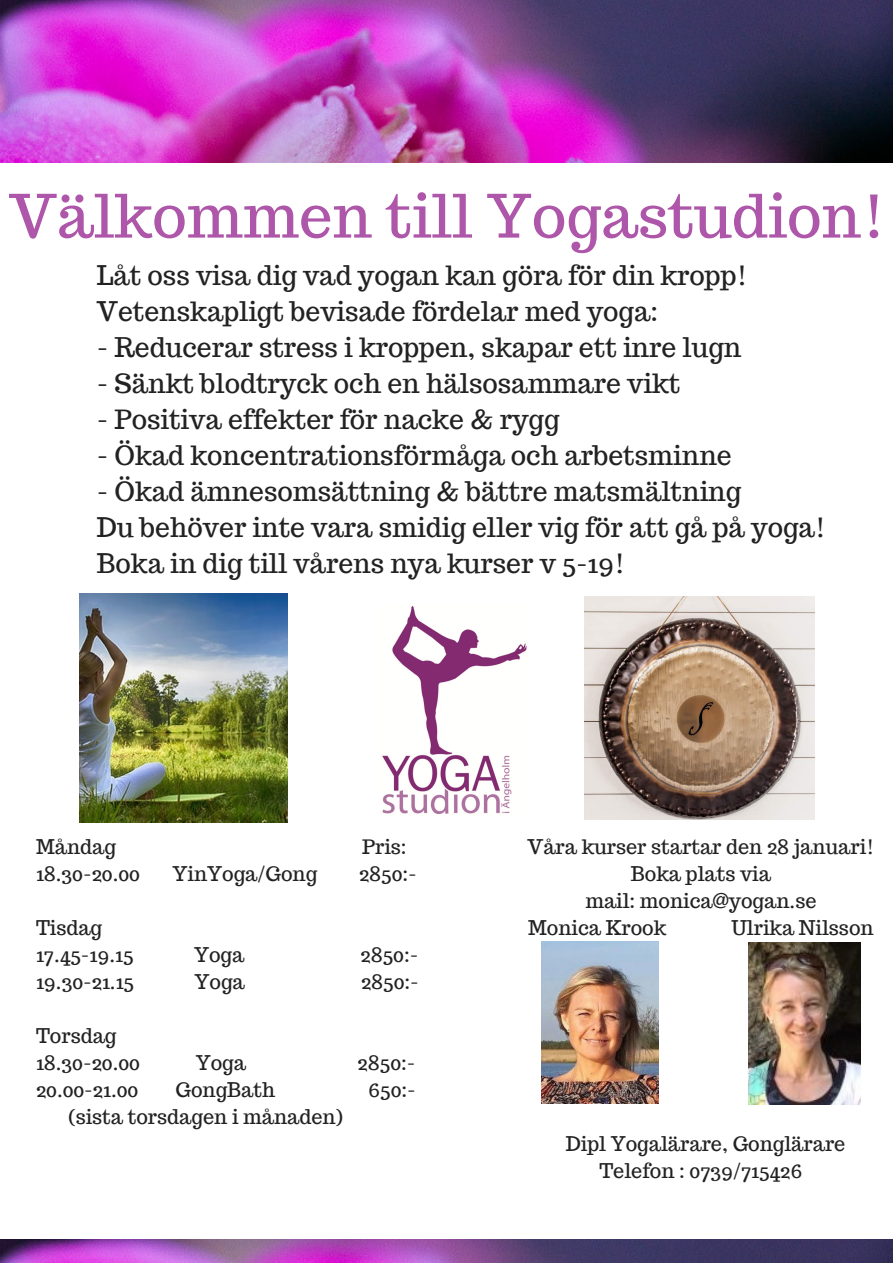
<style>
.page{position:relative;width:893px;height:1263px;background:#fff}
.page>*{position:absolute;margin:0;border:0;box-sizing:border-box;transform-origin:0 0}
.t1{font:59.55px "Trocchi";color:#ae56a9}
.t2{font:26.55px/36px "Trocchi";color:#222}
.t3{font:19.8px/27px "Trocchi";color:#222}
</style>
<div class="page">
<img style="left:0;top:0;width:893px;height:162px">
<img style="left:382px;top:606px;width:145px;height:208px">
<img style="left:542px;top:941px;width:117px;height:162px">
<img style="left:0;top:1240px;width:893px;height:23px">
<img style="left:749px;top:942px;width:111px;height:163px">
<img style="left:80px;top:593px;width:207px;height:229px">
<img style="left:584px;top:597px;width:230px;height:223px">
<h1 class="t1" style="left:9px;top:177px;width:878px">Välkommen till Yogastudion!</h1>
<p class="t2" style="left:97px;top:257px;width:652px">Låt oss visa dig vad yogan kan göra för din kropp!<br>Vetenskapligt bevisade fördelar med yoga:</p>
<p class="t2" style="left:97px;top:329px;width:646px">- Reducerar stress i kroppen, skapar ett inre lugn</p>
<p class="t2" style="left:97px;top:365px;width:585px">- Sänkt blodtryck och en hälsosammare vikt</p>
<p class="t2" style="left:97px;top:401px;width:464px">- Positiva effekter för nacke &amp; rygg</p>
<p class="t2" style="left:97px;top:437px;width:636px">- Ökad koncentrationsförmåga och arbetsminne</p>
<p class="t2" style="left:97px;top:473px;width:731px">- Ökad ämnesomsättning &amp; bättre matsmältning<br>Du behöver inte vara smidig eller vig för att gå på yoga!<br>Boka in dig till vårens nya kurser v 5-19!</p>
<p class="t3" style="left:36px;top:833px;width:82px">Måndag</p>
<p class="t3" style="left:362px;top:833px;width:46px">Pris:</p>
<p class="t3" style="left:36px;top:860px;width:105px">18.30-20.00</p>
<p class="t3" style="left:173px;top:860px;width:146px">YinYoga/Gong</p>
<p class="t3" style="left:359px;top:860px;width:59px">2850:-</p>
<p class="t3" style="left:36px;top:914px;width:99px">Tisdag<br>17.45-19.15</p>
<p class="t3" style="left:194px;top:941px;width:52px">Yoga</p>
<p class="t3" style="left:361px;top:941px;width:59px">2850:-</p>
<p class="t3" style="left:36px;top:968px;width:100px">19.30-21.15</p>
<p class="t3" style="left:194px;top:968px;width:52px">Yoga</p>
<p class="t3" style="left:361px;top:968px;width:59px">2850:-</p>
<p class="t3" style="left:36px;top:1022px;width:105px">Torsdag<br>18.30-20.00</p>
<p class="t3" style="left:196px;top:1049px;width:52px">Yoga</p>
<p class="t3" style="left:358px;top:1049px;width:59px">2850:-</p>
<p class="t3" style="left:36px;top:1076px;width:104px">20.00-21.00</p>
<p class="t3" style="left:176px;top:1076px;width:101px">GongBath</p>
<p class="t3" style="left:368px;top:1076px;width:49px">650:-</p>
<p class="t3" style="left:69px;top:1103px;width:276px">(sista torsdagen i månaden)</p>
<p class="t3" style="left:527px;top:833px;width:348px">Våra kurser startar den 28 januari!</p>
<p class="t3" style="left:631px;top:860px;width:142px">Boka plats via</p>
<p class="t3" style="left:585px;top:887px;width:233px">mail: monica@yogan.se</p>
<p class="t3" style="left:528px;top:914px;width:140px">Monica Krook</p>
<p class="t3" style="left:731px;top:914px;width:144px">Ulrika Nilsson</p>
<p class="t3" style="left:566px;top:1130px;width:281px;text-align:center">Dipl Yogalärare, Gonglärare<br>Telefon : 0739/715426</p>
</div>
